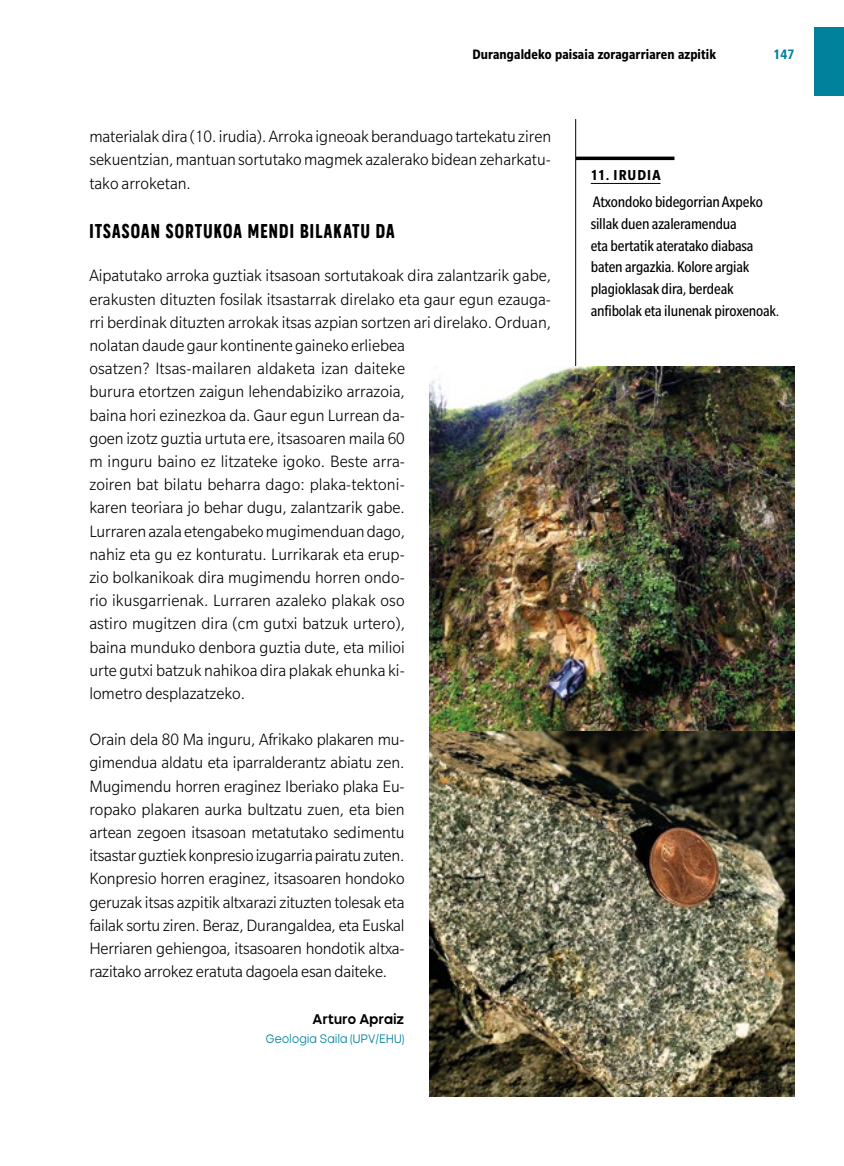
<style>
.page{position:relative;width:844px;height:1166px;background:#fff}
.page>*{position:absolute;margin:0;border:0;box-sizing:border-box;transform-origin:0 0}
.t1{font:700 condensed 21px "Praktika Rounded";letter-spacing:.06em;color:#000}
.t2{font:300 17.85px/23.3px "Slate Pro";color:#000;text-align:justify;scale:.96 1}
.t3{font:condensed 16.62px/21.9px "Slate Pro";letter-spacing:-.01em;color:#000}
.t4{font:700 condensed 15.75px "Slate Pro";letter-spacing:.065em;color:#000}
.t5{font:700 condensed 14.88px "Slate Pro";letter-spacing:.01em;color:#000}
.t6{font:700 condensed 14.88px "Slate Pro";color:#00819c}
.t7{font:700 14px "Nominee";letter-spacing:-.03em;color:#000;scale:.95 1}
.t8{font:300 12.25px "Nominee";letter-spacing:-.03em;color:#00819c;scale:.9 1}
</style>
<div class="page">
<hr style="left:575px;top:119px;width:1px;height:455px;background:#000">
<img style="left:429px;top:367px;width:365px;height:729px">
<hr style="left:575px;top:157px;width:99px;height:3px;background:#000">
<hr style="left:590px;top:183px;width:70px;height:1px;background:#000">
<div style="left:814px;top:28px;width:29px;height:68px;background:#00819c"></div>
<p class="t5" style="left:472px;top:47px;width:245px">Durangaldeko paisaia zoragarriaren azpitik</p>
<p class="t6" style="left:773px;top:47px;width:22px">147</p>
<p class="t2" style="left:89px;top:125px;width:482px">materialak dira (10. irudia). Arroka igneoak beranduago tartekatu ziren sekuentzian, mantuan sortutako magmek azalerako bidean zeharkatu&shy;tako arroketan.</p>
<p class="t1" style="left:89px;top:214px;width:307px">ITSASOAN SORTUKOA MENDI BILAKATU DA</p>
<p class="t2" style="left:89px;top:264px;width:482px;text-align:left">Aipatutako arroka guztiak itsasoan sortutakoak dira zalantzarik gabe, erakusten dituzten fosilak itsastarrak direlako eta gaur egun ezauga&shy;rri berdinak dituzten arrokak itsas azpian sortzen ari direlako. Orduan, nolatan daude gaur kontinente gaineko erliebea<br>osatzen? Itsas-mailaren aldaketa izan daiteke<br>burura etortzen zaigun lehendabiziko arrazoia,<br>baina hori ezinezkoa da. Gaur egun Lurrean da-<br>goen izotz guztia urtuta ere, itsasoaren maila 60<br>m inguru baino ez litzateke igoko. Beste arra-<br>zoiren bat bilatu beharra dago: plaka-tektoni-<br>karen teoriara jo behar dugu, zalantzarik gabe.<br>Lurraren azala etengabeko mugimenduan dago,<br>nahiz eta gu ez konturatu. Lurrikarak eta erup-<br>zio bolkanikoak dira mugimendu horren ondo-<br>rio ikusgarrienak. Lurraren azaleko plakak oso<br>astiro mugitzen dira (cm gutxi batzuk urtero),<br>baina munduko denbora guztia dute, eta milioi<br>urte gutxi batzuk nahikoa dira plakak ehunka ki-<br>lometro desplazatzeko.</p>
<p class="t2" style="left:89px;top:728px;width:330px">Orain dela 80 Ma inguru, Afrikako plakaren mu&shy;gimendua aldatu eta iparralderantz abiatu zen.<br>Mugimendu horren eraginez Iberiako plaka Eu&shy;ropako plakaren aurka bultzatu zuen, eta bien artean zegoen itsasoan metatutako sedimentu itsastar guztiek konpresio izugarria pairatu zuten.<br>Konpresio horren eraginez, itsasoaren hondoko geruzak itsas azpitik altxarazi zituzten tolesak eta failak sortu ziren. Beraz, Durangaldea, eta Euskal Herriaren gehiengoa, itsasoaren hondotik altxa&shy;razitako arrokez eratuta dagoela esan daiteke.</p>
<p class="t7" style="left:312px;top:1010px;width:99px">Arturo Apraiz</p>
<p class="t8" style="left:265px;top:1031px;width:156px">Geologia Saila (U PV/E HU)</p>
<p class="t4" style="left:590px;top:167px;width:71px">11. IRUDIA</p>
<p class="t3" style="left:590px;top:190px;width:190px">Atxondoko bidegorrian Axpeko sillak duen azaleramendua<br>eta bertatik ateratako diabasa baten argazkia. Kolore argiak plagioklasak dira, berdeak anfibolak eta ilunenak piroxenoak.</p>
</div>
